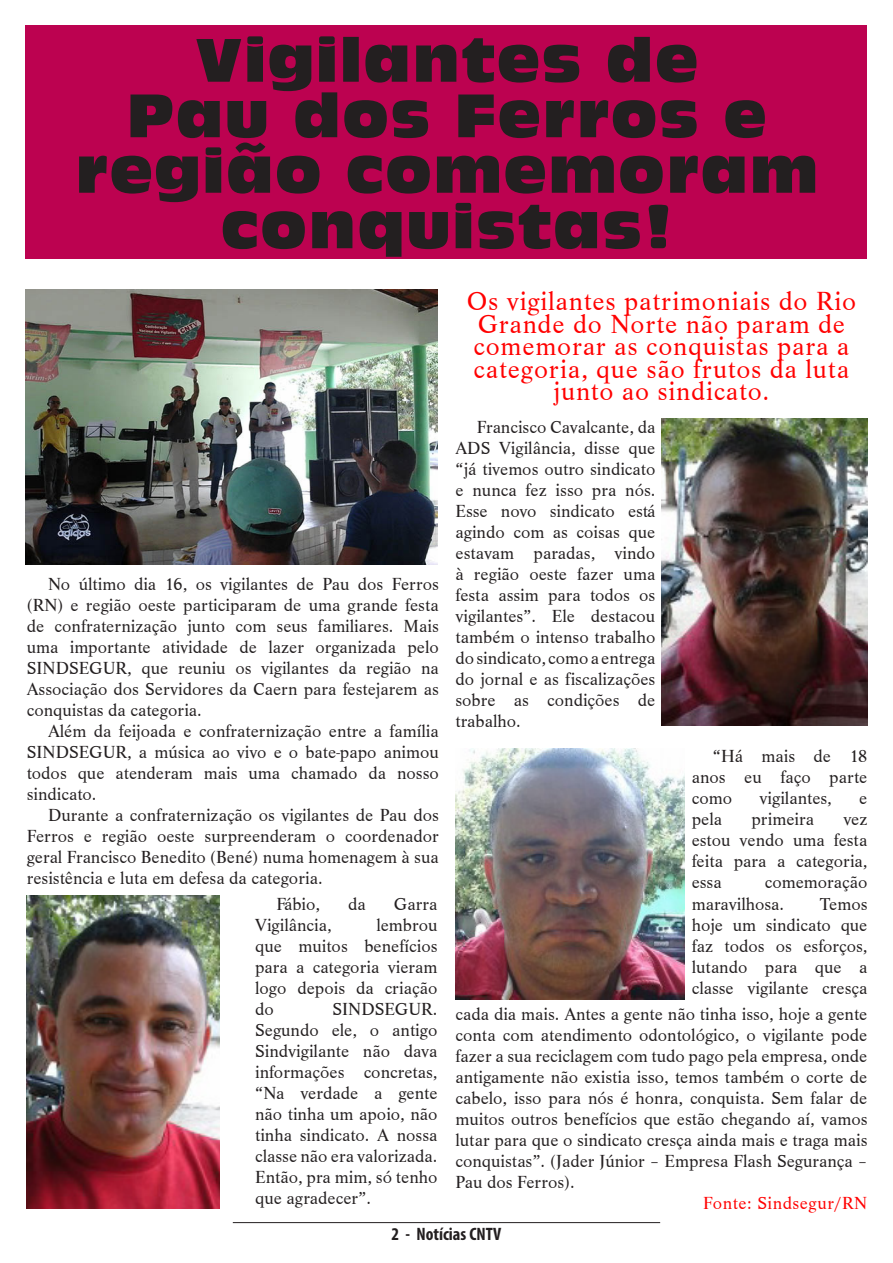
<style>
.page{position:relative;width:893px;height:1263px;background:#fff}
.page>*{position:absolute;margin:0;border:0;box-sizing:border-box;transform-origin:0 0}
.t1{font:57px/55.5px "Antique Olive Compact";letter-spacing:.03em;color:#231f20;text-align:center}
.t2{font:27px/22.5px "Life T";letter-spacing:.03em;color:#f00;text-align:center}
.t3{font:18px/21px "Life T";color:#231f20;text-align:justify}
.t4{font:18px "Life T";letter-spacing:.03em;color:#f00}
.t5{font:700 condensed 18px "Myriad Pro";color:#231f20}
</style>
<div class="page">
<hr style="left:233px;top:1222px;width:427px;height:1px;background:#231f20">
<div style="left:26px;top:26px;width:841px;height:233px;background:#bc0250"></div>
<img style="left:26px;top:289px;width:411px;height:275px">
<img style="left:27px;top:896px;width:193px;height:313px">
<img style="left:661px;top:419px;width:206px;height:306px">
<img style="left:455px;top:748px;width:230px;height:251px">
<p class="t1" style="left:75px;top:32px;width:744px">Vigilantes de<br>Pau dos Ferros e região comemoram conquistas!</p>
<p class="t3" style="left:27px;top:573px;width:413px;text-indent:21px">No último dia 16, os vigilantes de Pau dos Ferros (RN) e região oeste participaram de uma grande festa de confraternização junto com seus familiares. Mais uma importante atividade de lazer organizada pelo SINDSEGUR, que reuniu os vigilantes da região na Associação dos Servidores da Caern para festejarem as conquistas da categoria.</p>
<p class="t3" style="left:27px;top:720px;width:413px;text-indent:21px">Além da feijoada e confraternização entre a família SINDSEGUR, a música ao vivo e o bate-papo animou todos que atenderam mais uma chamado da nosso sindicato.</p>
<p class="t3" style="left:27px;top:804px;width:413px;text-indent:21px">Durante a confraternização os vigilantes de Pau dos Ferros e região oeste surpreenderam o coordenador geral Francisco Benedito (Bené) numa homenagem à sua resistência e luta em defesa da categoria.</p>
<p class="t3" style="left:276px;top:893px;width:45px">Fábio,</p>
<p class="t3" style="left:348px;top:893px;width:19px">da</p>
<p class="t3" style="left:394px;top:893px;width:45px">Garra</p>
<p class="t3" style="left:255px;top:914px;width:78px">Vigilância,</p>
<p class="t3" style="left:255px;top:914px;width:184px;text-indent:121px">lembrou que muitos benefícios para a categoria vieram logo depois da criação do</p>
<p class="t3" style="left:255px;top:998px;width:184px;text-indent:77px">SINDSEGUR.<br>Segundo ele, o antigo Sindvigilante não dava informações concretas, “Na verdade a gente não tinha um apoio, não tinha sindicato. A nossa classe não era valorizada.<br>Então, pra mim, só tenho que agradecer”.</p>
<p class="t2" style="left:467px;top:290px;width:391px">Os vigilantes patrimoniais do Rio<br>Grande do Norte não param de comemorar as conquistas para a categoria, que são frutos da luta junto ao sindicato.</p>
<p class="t3" style="left:455px;top:417px;width:201px;text-indent:21px">Francisco Cavalcante, da ADS Vigilância, disse que “já tivemos outro sindicato e nunca fez isso pra nós.<br>Esse novo sindicato está agindo com as coisas que estavam paradas, vindo à região oeste fazer uma festa assim para todos os vigilantes”. Ele destacou também o intenso trabalho do sindicato, como a entrega do jornal e as fiscalizações sobre as condições de trabalho.</p>
<p class="t3" style="left:692px;top:746px;width:177px;text-indent:21px">“Há mais de 18 anos eu faço parte como</p>
<p class="t3" style="left:759px;top:788px;width:74px">vigilantes,</p>
<p class="t3" style="left:859px;top:788px;width:10px">e</p>
<p class="t3" style="left:692px;top:809px;width:32px">pela</p>
<p class="t3" style="left:751px;top:809px;width:64px">primeira</p>
<p class="t3" style="left:692px;top:809px;width:177px;text-indent:152px">vez estou vendo uma festa feita para a categoria, essa</p>
<p class="t3" style="left:692px;top:872px;width:177px;text-indent:73px">comemoração maravilhosa.</p>
<p class="t3" style="left:692px;top:893px;width:177px;text-indent:128px">Temos hoje um sindicato que faz todos os esforços, lutando para que a classe vigilante cresça</p>
<p class="t3" style="left:455px;top:1004px;width:413px">cada dia mais. Antes a gente não tinha isso, hoje a gente conta com atendimento odontológico, o vigilante pode fazer a sua reciclagem com tudo pago pela empresa, onde antigamente não existia isso, temos também o corte de cabelo, isso para nós é honra, conquista. Sem falar de muitos outros benefícios que estão chegando aí, vamos lutar para que o sindicato cresça ainda mais e traga mais conquistas”. (Jader Júnior – Empresa Flash Segurança – Pau dos Ferros).</p>
<p class="t4" style="left:703px;top:1192px;width:166px">Fonte: Sindsegur/RN</p>
<p class="t5" style="left:392px;top:1223px;width:111px">2 - Notícias CNTV</p>
</div>
